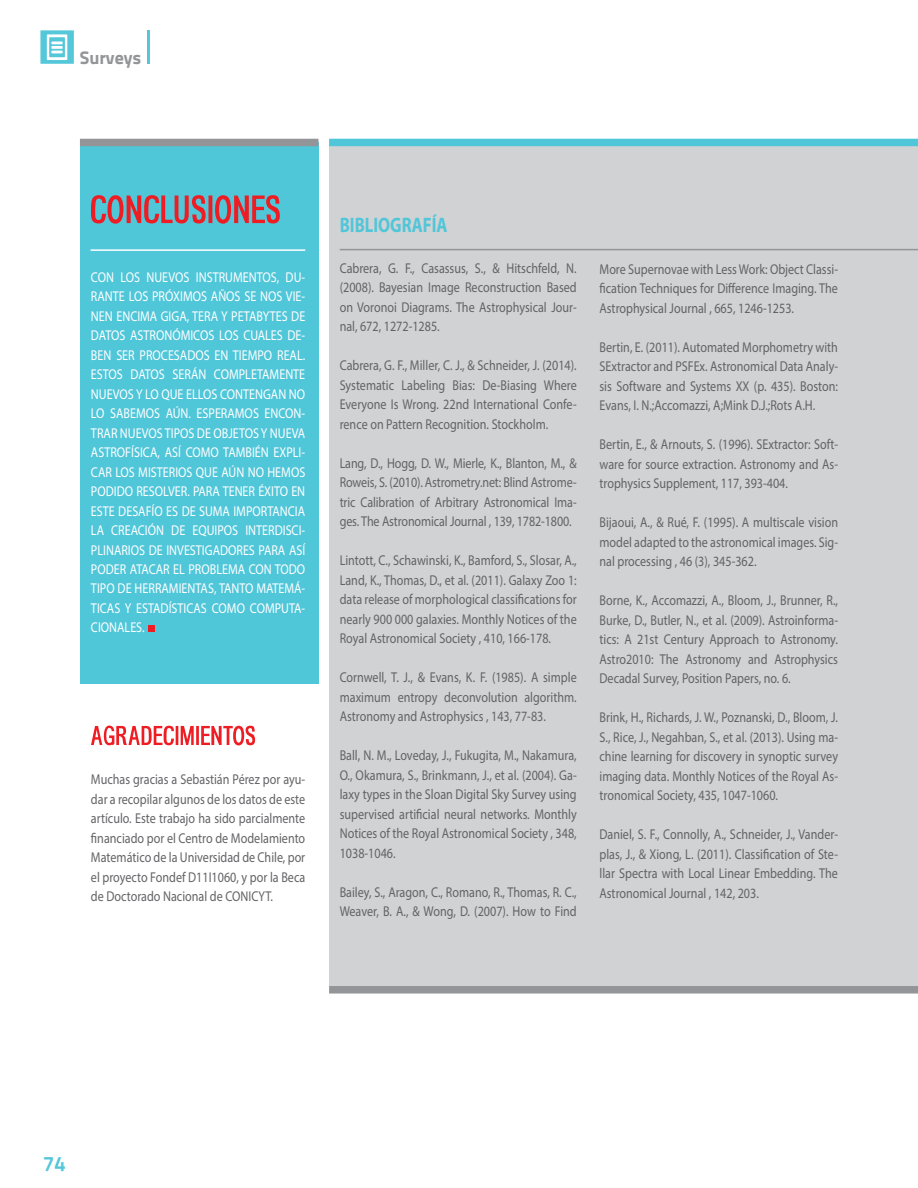
<style>
.page{position:relative;width:918px;height:1188px;background:#fff}
.page>*{position:absolute;margin:0;border:0;box-sizing:border-box;transform-origin:0 0}
.Parrafos{font:700 21px "Myriad Pro";color:#50c6d9;scale:.8 1}
.t1{font:21px "Titillium Text 25 L 800 wt";color:#54c7d9}
.t2{font:18px "Titillium Text 25 L 999 wt";color:#939598}
.Parrafos-2{font:14.25px/19.5px "Myriad Pro";color:#636366;text-align:justify;scale:.85 1}
.Parrafos-3{font:14.25px/19.5px "Myriad Pro";color:#fff;text-align:justify;scale:.85 1}
</style>
<div class="page">
<hr style="left:148px;top:30px;width:2px;height:34px;background:#54c7d9">
<div style="left:329px;top:146px;width:589px;height:840px;background:#d1d2d4"></div>
<div style="left:80px;top:142px;width:238px;height:542px;background:#50c6d9"></div>
<div style="left:80px;top:139px;width:238px;height:7px;background:#939598"></div>
<div style="left:329px;top:139px;width:589px;height:7px;background:#50c6d9"></div>
<div style="left:329px;top:986px;width:589px;height:8px;background:#939598"></div>
<svg style="left:91px;top:195px;width:189px;height:29px"></svg>
<div style="left:148px;top:625px;width:7px;height:7px;background:#ee1d23"></div>
<hr style="left:91px;top:249px;width:214px;height:2px;background:#fff">
<hr style="left:340px;top:249px;width:578px;height:1px;background:#939598">
<svg style="left:91px;top:726px;width:164px;height:19px"></svg>
<svg style="left:40px;top:30px;width:34px;height:34px"></svg>
<p class="t2" style="left:80px;top:43px;width:63px">Surveys</p>
<p class="Parrafos-3" style="left:91px;top:267px;width:254px">CON LOS NUEVOS INSTRUMENTOS, DU-RANTE LOS PRÓXIMOS AÑOS SE NOS VIE-NEN ENCIMA GIGA, TERA Y PETABYTES DE DATOS ASTRONÓMICOS LOS CUALES DE-BEN SER PROCESADOS EN TIEMPO REAL.<br>ESTOS DATOS SERÁN COMPLETAMENTE NUEVOS Y LO QUE ELLOS CONTENGAN NO LO SABEMOS AÚN. ESPERAMOS ENCON-TRAR NUEVOS TIPOS DE OBJETOS Y NUEVA ASTROFÍSICA, ASÍ COMO TAMBIÉN EXPLI-CAR LOS MISTERIOS QUE AÚN NO HEMOS PODIDO RESOLVER. PARA TENER ÉXITO EN ESTE DESAFÍO ES DE SUMA IMPORTANCIA LA CREACIÓN DE EQUIPOS INTERDISCI-PLINARIOS DE INVESTIGADORES PARA ASÍ PODER ATACAR EL PROBLEMA CON TODO TIPO DE HERRAMIENTAS, TANTO MATEMÁ-TICAS Y ESTADÍSTICAS COMO COMPUTA-CIONALES.</p>
<p class="Parrafos-2" style="left:91px;top:769px;width:254px">Muchas gracias a Sebastián Pérez por ayu&shy;dar a recopilar algunos de los datos de este artículo. Este trabajo ha sido parcialmente financiado por el Centro de Modelamiento Matemático de la Universidad de Chile, por el proyecto Fondef D11I1060, y por la Beca de Doctorado Nacional de CONICYT.</p>
<p class="Parrafos" style="left:340px;top:212px;width:136px">BIBLIOGRAFÍA</p>
<p class="Parrafos-2" style="left:340px;top:258px;width:280px">Cabrera, G. F., Casassus, S., &amp; Hitschfeld, N. (2008). Bayesian Image Reconstruction Based on Voronoi Diagrams. The Astrophysical Jour&shy;nal, 672, 1272-1285.</p>
<p class="Parrafos-2" style="left:340px;top:356px;width:280px">Cabrera, G. F., Miller, C. J., &amp; Schneider, J. (2014).<br>Systematic Labeling Bias: De-Biasing Where Everyone Is Wrong. 22nd International Confe&shy;rence on Pattern Recognition. Stockholm.</p>
<p class="Parrafos-2" style="left:340px;top:453px;width:280px">Lang, D., Hogg, D. W., Mierle, K., Blanton, M., &amp; Roweis, S. (2010). Astrometry.net: Blind Astrome&shy;tric Calibration of Arbitrary Astronomical Ima&shy;ges. The Astronomical Journal , 139, 1782-1800.</p>
<p class="Parrafos-2" style="left:340px;top:551px;width:280px">Lintott, C., Schawinski, K., Bamford, S., Slosar, A., Land, K., Thomas, D., et al. (2011). Galaxy Zoo 1: data release of morphological classifications for nearly 900 000 galaxies. Monthly Notices of the Royal Astronomical Society , 410, 166-178.</p>
<p class="Parrafos-2" style="left:340px;top:668px;width:280px">Cornwell, T. J., &amp; Evans, K. F. (1985). A simple maximum entropy deconvolution algorithm.<br>Astronomy and Astrophysics , 143, 77-83.</p>
<p class="Parrafos-2" style="left:340px;top:746px;width:280px">Ball, N. M., Loveday, J., Fukugita, M., Nakamura, O., Okamura, S., Brinkmann, J., et al. (2004). Ga&shy;laxy types in the Sloan Digital Sky Survey using supervised artificial neural networks. Monthly Notices of the Royal Astronomical Society , 348, 1038-1046.</p>
<p class="Parrafos-2" style="left:340px;top:882px;width:280px">Bailey, S., Aragon, C., Romano, R., Thomas, R. C.,<br>Weaver, B. A., &amp; Wong, D. (2007). How to Find</p>
<p class="Parrafos-2" style="left:600px;top:259px;width:282px">More Supernovae with Less Work: Object Classi&shy;fication Techniques for Difference Imaging. The Astrophysical Journal , 665, 1246-1253.</p>
<p class="Parrafos-2" style="left:600px;top:337px;width:282px">Bertin, E. (2011). Automated Morphometry with SExtractor and PSFEx. Astronomical Data Analy&shy;sis Software and Systems XX (p. 435). Boston:<br>Evans, I. N.;Accomazzi, A;Mink D.J.;Rots A.H.</p>
<p class="Parrafos-2" style="left:600px;top:435px;width:282px">Bertin, E., &amp; Arnouts, S. (1996). SExtractor: Soft&shy;ware for source extraction. Astronomy and As&shy;trophysics Supplement, 117, 393-404.</p>
<p class="Parrafos-2" style="left:600px;top:513px;width:282px">Bijaoui, A., &amp; Rué, F. (1995). A multiscale vision model adapted to the astronomical images. Sig&shy;nal processing , 46 (3), 345-362.</p>
<p class="Parrafos-2" style="left:600px;top:591px;width:282px">Borne, K., Accomazzi, A., Bloom, J., Brunner, R., Burke, D., Butler, N., et al. (2009). Astroinforma&shy;tics: A 21st Century Approach to Astronomy.<br>Astro2010: The Astronomy and Astrophysics Decadal Survey, Position Papers, no. 6.</p>
<p class="Parrafos-2" style="left:600px;top:708px;width:282px">Brink, H., Richards, J. W., Poznanski, D., Bloom, J.<br>S., Rice, J., Negahban, S., et al. (2013). Using ma&shy;chine learning for discovery in synoptic survey imaging data. Monthly Notices of the Royal As&shy;tronomical Society, 435, 1047-1060.</p>
<p class="Parrafos-2" style="left:600px;top:825px;width:282px">Daniel, S. F., Connolly, A., Schneider, J., Vander&shy;plas, J., &amp; Xiong, L. (2011). Classification of Ste&shy;llar Spectra with Local Linear Embedding. The Astronomical Journal , 142, 203.</p>
<h1 class="t1" style="left:43px;top:1147px;width:24px">74</h1>
</div>
